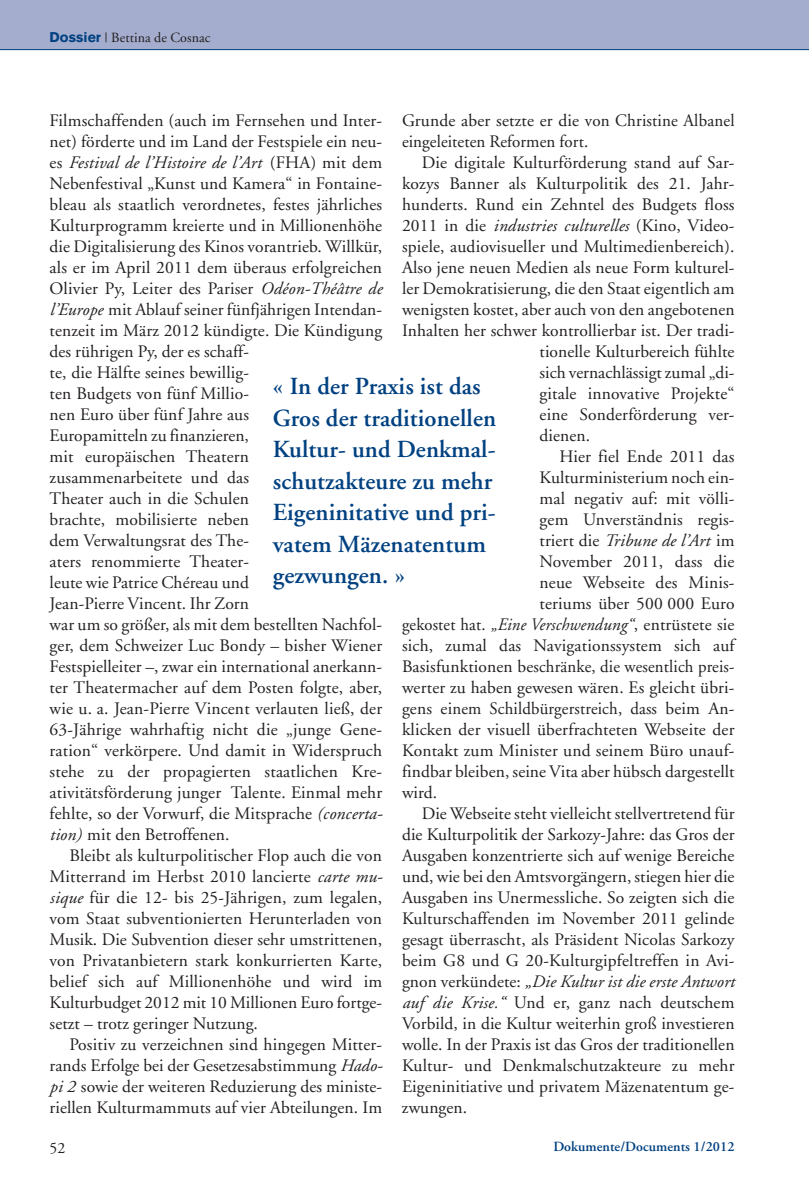
<style>
.page{position:relative;width:809px;height:1191px;background:#fff}
.page>*{position:absolute;margin:0;border:0;box-sizing:border-box;transform-origin:0 0}
.t1{font:600 24.5px/31.5px "Adobe Garamond";letter-spacing:.005em;color:#014181}
.t2{font:17.5px/21px "Adobe Garamond";letter-spacing:.01em;color:#231f20}
.t3{font:italic 17.5px "Adobe Garamond";letter-spacing:.005em;color:#231f20}
.t4{font:17.5px "Adobe Garamond";letter-spacing:.01em;color:#231f20;scale:.95 1}
.t5{font:15.75px "Adobe Garamond";color:#231f20}
.t6{font:600 14px "Adobe Garamond";letter-spacing:.005em;color:#014181}
.t7{font:14px "Adobe Garamond";letter-spacing:.005em;color:#231f20}
.s1{font-family:"Akzidenz Grotesk BE";font-weight:700;color:#014181}
.s2{font-style:italic}
.s3{font-style:normal}
</style>
<div class="page">
<div style="left:0;top:0;width:809px;height:50px;background:#a4adcd"></div>
<hr style="left:0;top:49px;width:809px;height:1px;background:#014181">
<p class="t7" style="left:50px;top:32px;width:162px"><span class="s1">Dossier</span> | Bettina de Cosnac</p>
<p class="t2" style="left:50px;top:111px;width:335px">Filmschaffenden (auch im Fernsehen und Inter&shy;net) förderte und im Land der Festspiele ein neu&shy;es <span class="s2">Festival de l’Histoire de l’Art</span> (FHA) mit dem Nebenfestival „Kunst und Kamera“ in Fontaine&shy;bleau als staatlich verordnetes, festes jährliches Kulturprogramm kreierte und in Millionenhöhe die Digitalisierung des Kinos vorantrieb. Willkür, als er im April 2011 dem überaus erfolgreichen Olivier Py, Leiter des Pariser <span class="s2">Odéon-Théâtre de l’Europe</span> mit Ablauf seiner fünfjährigen Intendan&shy;tenzeit im März 2012 kündigte. Die Kündigung des rührigen Py, der es schaff-<br>te, die Hälfte seines bewillig-<br>ten Budgets von fünf Millio-<br>nen Euro über fünf Jahre aus<br>Europamitteln zu finanzieren,<br>mit europäischen Theatern zusammenarbeitete und das<br>Theater auch in die Schulen<br>brachte, mobilisierte neben<br>dem Verwaltungsrat des The-<br>aters renommierte Theater-<br>leute wie Patrice Chéreau und<br>Jean-Pierre Vincent. Ihr Zorn<br>war um so größer, als mit dem bestellten Nachfol&shy;ger, dem Schweizer Luc Bondy – bisher Wiener Festspielleiter –, zwar ein international anerkann&shy;ter Theatermacher auf dem Posten folgte, aber, wie u. a. Jean-Pierre Vincent verlauten ließ, der 63-Jährige wahrhaftig nicht die „junge Gene&shy;ration“ verkörpere. Und damit in Widerspruch stehe zu der propagierten staatlichen Kre&shy;ativitätsförderung junger Talente. Einmal mehr fehlte, so der Vorwurf, die Mitsprache <span class="s2">(concerta&shy;tion)</span> mit den Betroffenen.</p>
<p class="t2" style="left:50px;top:846px;width:335px;text-align:justify;text-indent:20px">Bleibt als kulturpolitischer Flop auch die von Mitterrand im Herbst 2010 lancierte <span class="s2">carte mu&shy;sique</span> für die 12- bis 25-Jährigen, zum legalen, vom Staat subventionierten Herunterladen von Musik. Die Subvention dieser sehr umstrittenen, von Privatanbietern stark konkurrierten Karte, belief sich auf Millionenhöhe und wird im Kulturbudget 2012 mit 10 Millionen Euro fortge&shy;setzt – trotz geringer Nutzung.</p>
<p class="t2" style="left:50px;top:1035px;width:335px;text-align:justify;text-indent:20px">Positiv zu verzeichnen sind hingegen Mitter&shy;rands Erfolge bei der Gesetzesabstimmung <span class="s2">Hado&shy;pi 2</span> sowie der weiteren Reduzierung des ministe&shy;riellen Kulturmammuts auf vier Abteilungen. Im</p>
<p class="t2" style="left:402px;top:111px;width:334px">Grunde aber setzte er die von Christine Albanel eingeleiteten Reformen fort.</p>
<p class="t2" style="left:422px;top:153px;width:314px">Die digitale Kulturförderung stand auf Sar-</p>
<p class="t2" style="left:402px;top:174px;width:334px">kozys Banner als Kulturpolitik des 21. Jahr-</p>
<p class="t2" style="left:402px;top:195px;width:334px">hunderts. Rund ein Zehntel des Budgets floss</p>
<p class="t2" style="left:402px;top:216px;width:334px">2011 in die <span class="s2">industries culturelles</span> (Kino, Video-</p>
<p class="t2" style="left:402px;top:237px;width:334px">spiele, audiovisueller und Multimedienbereich).</p>
<p class="t2" style="left:402px;top:258px;width:334px">Also jene neuen Medien als neue Form kulturel-</p>
<p class="t2" style="left:402px;top:279px;width:334px">ler Demokratisierung, die den Staat eigentlich am</p>
<p class="t2" style="left:402px;top:300px;width:334px">wenigsten kostet, aber auch von den angebotenen</p>
<p class="t2" style="left:402px;top:321px;width:334px">Inhalten her schwer kontrollierbar ist. Der tradi-</p>
<p class="t2" style="left:539px;top:342px;width:196px">tionelle Kulturbereich fühlte</p>
<p class="t2" style="left:539px;top:363px;width:196px">sich vernachlässigt zumal „di-</p>
<p class="t2" style="left:539px;top:384px;width:196px">gitale innovative Projekte“</p>
<p class="t2" style="left:539px;top:405px;width:196px">eine Sonderförderung ver-</p>
<p class="t2" style="left:539px;top:426px;width:52px">dienen.</p>
<p class="t2" style="left:559px;top:447px;width:177px">Hier fiel Ende 2011 das</p>
<p class="t2" style="left:539px;top:468px;width:196px">Kulturministerium noch ein-</p>
<p class="t2" style="left:539px;top:489px;width:196px">mal negativ auf: mit völli-</p>
<p class="t2" style="left:539px;top:510px;width:196px">gem Unverständnis regis-</p>
<p class="t3" style="left:539px;top:533px;width:196px"><span class="s3">triert die</span> Tribune de l’Art <span class="s3">im</span></p>
<p class="t2" style="left:539px;top:552px;width:196px">November 2011, dass die</p>
<p class="t2" style="left:539px;top:573px;width:196px">neue Webseite des Minis-</p>
<p class="t2" style="left:539px;top:594px;width:196px">teriums über 500 000 Euro</p>
<p class="t4" style="left:402px;top:617px;width:351px">gekostet hat. <span class="s2">„Eine Verschwendung“</span>, entrüstete sie</p>
<p class="t2" style="left:402px;top:636px;width:334px">sich, zumal das Navigationssystem sich auf</p>
<p class="t2" style="left:402px;top:657px;width:334px">Basisfunktionen beschränke, die wesentlich preis-</p>
<p class="t2" style="left:402px;top:678px;width:334px">werter zu haben gewesen wären. Es gleicht übri-</p>
<p class="t2" style="left:402px;top:699px;width:334px">gens einem Schildbürgerstreich, dass beim An-</p>
<p class="t2" style="left:402px;top:720px;width:334px">klicken der visuell überfrachteten Webseite der</p>
<p class="t2" style="left:402px;top:741px;width:334px">Kontakt zum Minister und seinem Büro unauf-</p>
<p class="t2" style="left:402px;top:762px;width:334px">findbar bleiben, seine Vita aber hübsch dargestellt</p>
<p class="t2" style="left:402px;top:783px;width:37px">wird.</p>
<p class="t2" style="left:422px;top:804px;width:314px">Die Webseite steht vielleicht stellvertretend für</p>
<p class="t2" style="left:402px;top:825px;width:334px">die Kulturpolitik der Sarkozy-Jahre: das Gros der</p>
<p class="t2" style="left:402px;top:846px;width:334px">Ausgaben konzentrierte sich auf wenige Bereiche</p>
<p class="t2" style="left:402px;top:867px;width:334px">und, wie bei den Amtsvorgängern, stiegen hier die</p>
<p class="t2" style="left:402px;top:888px;width:334px">Ausgaben ins Unermessliche. So zeigten sich die</p>
<p class="t2" style="left:402px;top:909px;width:334px">Kulturschaffenden im November 2011 gelinde</p>
<p class="t2" style="left:402px;top:930px;width:334px">gesagt überrascht, als Präsident Nicolas Sarkozy</p>
<p class="t2" style="left:402px;top:951px;width:334px">beim G8 und G 20-Kulturgipfeltreffen in Avi-</p>
<p class="t3" style="left:402px;top:974px;width:334px"><span class="s3">gnon verkündete:</span> „Die Kultur ist die erste Antwort</p>
<p class="t2" style="left:402px;top:993px;width:334px"><span class="s2">auf die Krise.“</span> Und er, ganz nach deutschem</p>
<p class="t2" style="left:402px;top:1014px;width:334px">Vorbild, in die Kultur weiterhin groß investieren</p>
<p class="t2" style="left:402px;top:1035px;width:334px">wolle. In der Praxis ist das Gros der traditionellen</p>
<p class="t2" style="left:402px;top:1056px;width:334px">Kultur- und Denkmalschutzakteure zu mehr</p>
<p class="t2" style="left:402px;top:1077px;width:334px">Eigeninitiative und privatem Mäzenatentum ge-</p>
<p class="t2" style="left:402px;top:1098px;width:67px">zwungen.</p>
<h1 class="t1" style="left:273px;top:373px;width:225px">« In der Praxis ist das<br>Gros der traditionellen<br>Kultur- und Denkmal&shy;schutzakteure zu mehr<br>Eigeninitative und pri&shy;vatem Mäzenatentum gezwungen. »</h1>
<p class="t5" style="left:50px;top:1141px;width:17px">52</p>
<p class="t6" style="left:553px;top:1141px;width:183px">Dokumente/Documents 1/2012</p>
</div>
